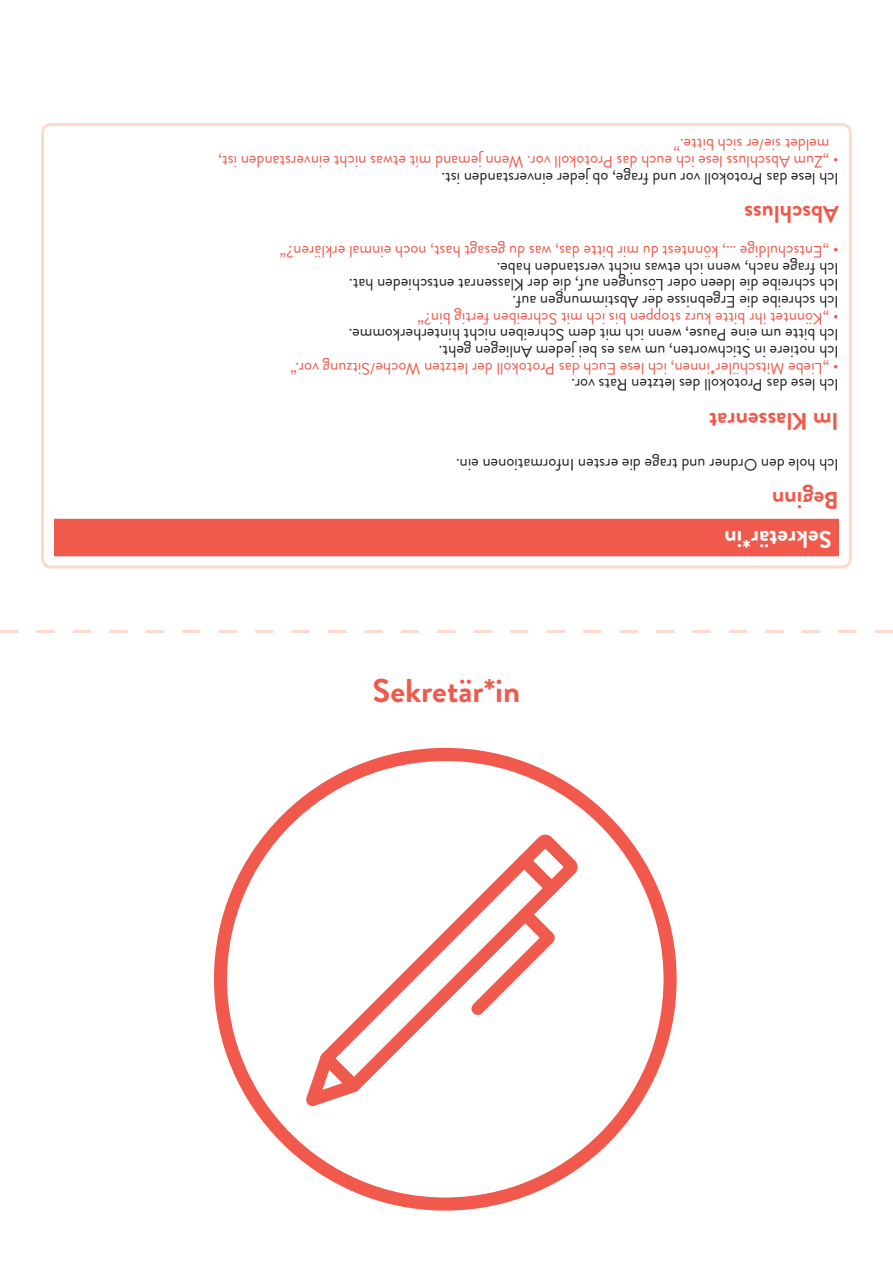
<style>
.page{position:relative;width:893px;height:1263px;background:#fff}
.page>*{position:absolute;margin:0;border:0;box-sizing:border-box;transform-origin:0 0}
.t1{font:700 33px "Brandon Grotesque";color:#f0594c}
.t2{font:700 24px "Brandon Grotesque";color:#f0594c}
.t3{font:700 24px "Brandon Grotesque";color:#fff}
.t4{font:16.5px/16.6px "Brandon Grotesque";color:#231f20}
.t5{font:16.5px/16.6px "Brandon Grotesque";color:#f0594c}
</style>
<div class="page">
<div style="left:41px;top:123px;width:811px;height:446px;border:3px solid #fcdace;border-radius:9px"></div>
<div style="left:54px;top:519px;width:785px;height:37px;background:#f0594c"></div>
<svg style="left:0;top:630px;width:893px;height:3px"></svg>
<svg style="left:341px;top:916px;width:119px;height:156px"></svg>
<svg style="left:460px;top:834px;width:118px;height:181px"></svg>
<svg style="left:306px;top:1035px;width:71px;height:71px"></svg>
<div style="left:214px;top:748px;width:463px;height:462px;border:13px solid #f0594c;border-radius:50%"></div>
<p class="t5" style="left:829px;top:170px;width:613px;text-indent:-10px;rotate:-180deg">• „Zum Abschluss lese ich euch das Protokoll vor. Wenn jemand mit etwas nicht einverstanden ist, meldet sie/er sich bitte.”</p>
<p class="t4" style="left:839px;top:186px;width:399px;rotate:-180deg">Ich lese das Protokoll vor und frage, ob jeder einverstanden ist.</p>
<h2 class="t2" style="left:839px;top:231px;width:96px;rotate:-180deg">Abschluss</h2>
<p class="t5" style="left:839px;top:260px;width:560px;rotate:-180deg">• „Entschuldige …, könntest du mir bitte das, was du gesagt hast, noch einmal erklären?“</p>
<p class="t4" style="left:839px;top:310px;width:491px;rotate:-180deg">Ich schreibe die Ergebnisse der Abstimmungen auf.<br>Ich schreibe die Ideen oder Lösungen auf, die der Klassenrat entschieden hat.<br>Ich frage nach, wenn ich etwas nicht verstanden habe.</p>
<p class="t5" style="left:839px;top:326px;width:423px;rotate:-180deg">• „Könntet ihr bitte kurz stoppen bis ich mit Schreiben fertig bin?“</p>
<p class="t4" style="left:839px;top:360px;width:492px;rotate:-180deg">Ich notiere in Stichworten, um was es bei jedem Anliegen geht.<br>Ich bitte um eine Pause, wenn ich mit dem Schreiben nicht hinterherkomme.</p>
<p class="t5" style="left:839px;top:376px;width:550px;rotate:-180deg">• „Liebe Mitschüler*innen, ich lese Euch das Protokoll der letzten Woche/Sitzung vor.“</p>
<p class="t4" style="left:839px;top:393px;width:269px;rotate:-180deg">Ich lese das Protokoll des letzten Rats vor.</p>
<h2 class="t2" style="left:839px;top:438px;width:131px;rotate:-180deg">Im Klassenrat</h2>
<p class="t4" style="left:839px;top:473px;width:384px;rotate:-180deg">Ich hole den Ordner und trage die ersten Informationen ein.</p>
<h2 class="t2" style="left:839px;top:517px;width:69px;rotate:-180deg">Beginn</h2>
<h1 class="t1" style="left:373px;top:668px;width:149px">Sekretär*in</h1>
<h2 class="t3" style="left:832px;top:556px;width:109px;rotate:-180deg">Sekretär*in</h2>
</div>
